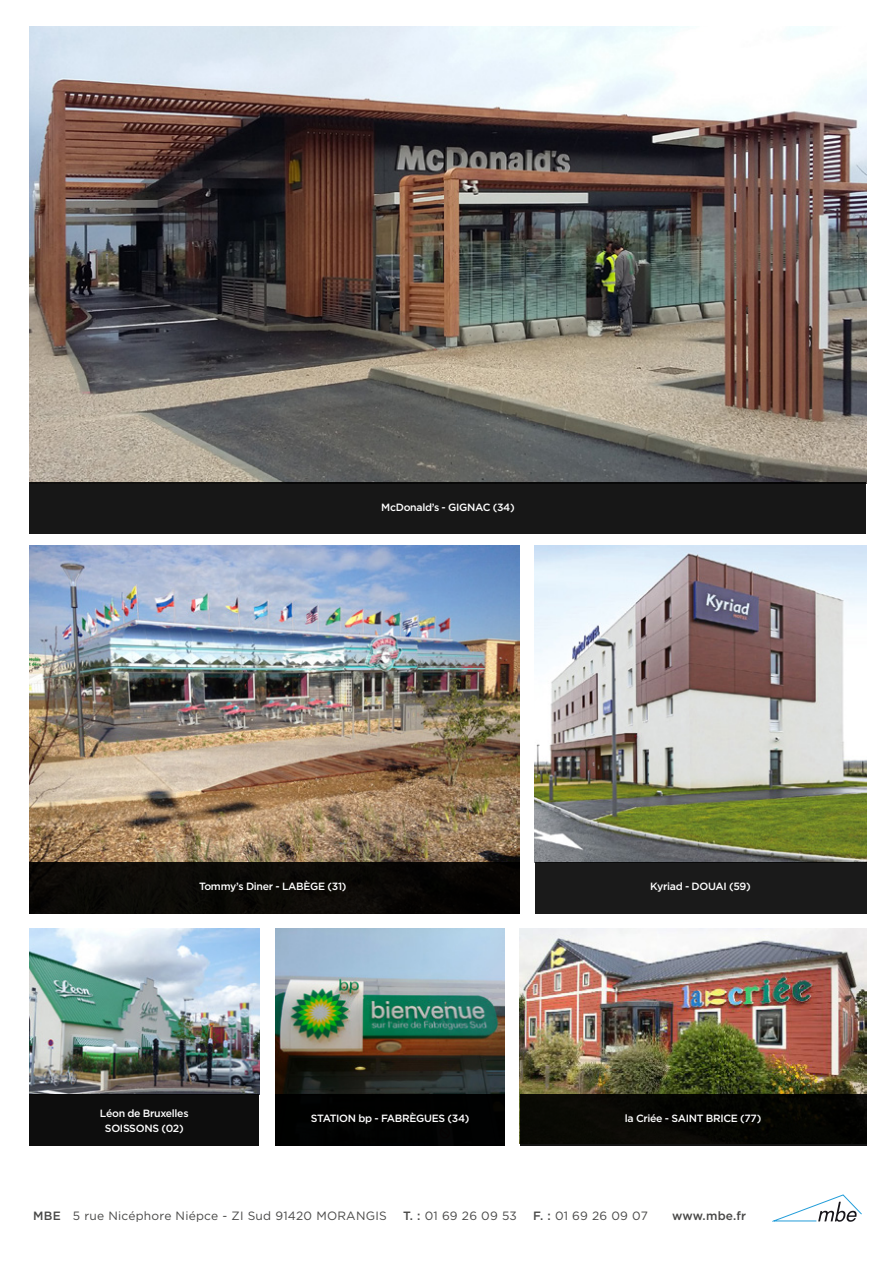
<style>
.page{position:relative;width:893px;height:1263px;background:#fff}
.page>*{position:absolute;margin:0;border:0;box-sizing:border-box;transform-origin:0 0}
.t1{font:12px "Gotham";letter-spacing:.02em;color:#484847}
.t2{font:500 12px "Gotham";letter-spacing:.02em;color:#484847}
.t3{font:500 10.5px "Gotham";letter-spacing:-.03em;color:#fff}
.s1{font-weight:500}
</style>
<div class="page">
<img style="left:275px;top:928px;width:230px;height:166px">
<div style="left:275px;top:1094px;width:230px;height:52px;background:#000"></div>
<img style="left:30px;top:545px;width:490px;height:317px">
<img style="left:535px;top:545px;width:331px;height:317px">
<img style="left:520px;top:928px;width:346px;height:167px">
<div style="left:30px;top:862px;width:490px;height:51px;background:#0b0906"></div>
<div style="left:520px;top:1095px;width:346px;height:51px;background:#070703"></div>
<div style="left:535px;top:862px;width:331px;height:51px;background:#1a1a1a"></div>
<img style="left:30px;top:928px;width:229px;height:166px">
<div style="left:30px;top:1094px;width:229px;height:52px;background:#0d0d0d"></div>
<img style="left:30px;top:27px;width:836px;height:456px">
<div style="left:30px;top:483px;width:836px;height:51px;background:#171717"></div>
<svg style="left:772px;top:1194px;width:90px;height:28px"></svg>
<p class="t3" style="left:381px;top:500px;width:135px">McDonald’s - GIGNAC (34)</p>
<p class="t3" style="left:199px;top:880px;width:149px">Tommy’s Diner - LABÈGE (31)</p>
<p class="t3" style="left:100px;top:1107px;width:90px">Léon de Bruxelles</p>
<p class="t3" style="left:105px;top:1121px;width:80px">SOISSONS (02)</p>
<p class="t3" style="left:311px;top:1111px;width:160px">STATION bp - FABRÈGUES (34)</p>
<p class="t3" style="left:650px;top:880px;width:102px">Kyriad - DOUAI (59)</p>
<p class="t3" style="left:625px;top:1111px;width:138px">la Criée - SAINT BRICE (77)</p>
<p class="t1" style="left:33px;top:1208px;width:355px"><span class="s1">MBE</span> 5 rue Nicéphore Niépce - ZI Sud 91420 MORANGIS</p>
<p class="t1" style="left:403px;top:1208px;width:115px"><span class="s1">T. :</span> 01 69 26 09 53</p>
<p class="t1" style="left:533px;top:1208px;width:116px"><span class="s1">F. :</span> 01 69 26 09 07</p>
<p class="t2" style="left:672px;top:1208px;width:76px">www.mbe.fr</p>
</div>
